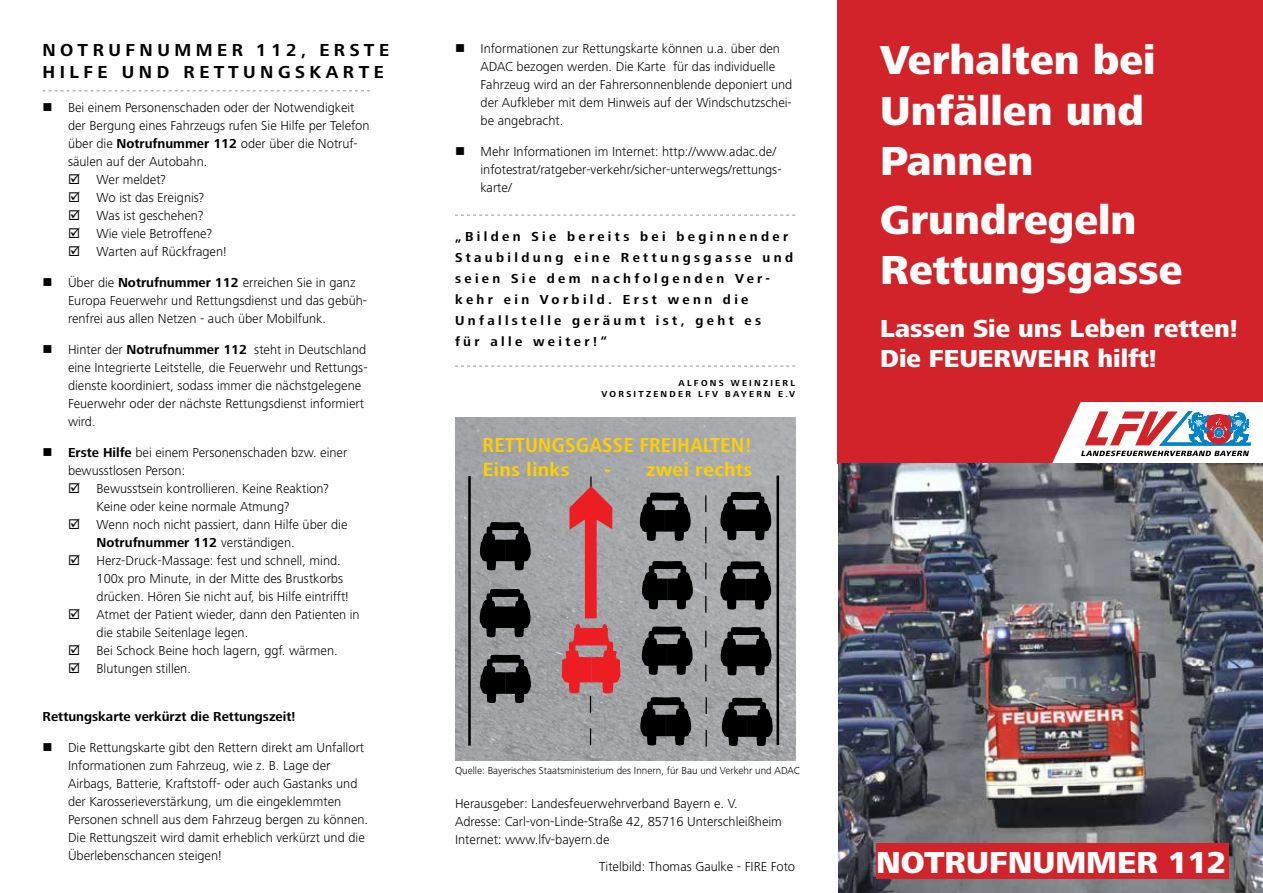
<style>
.page{position:relative;width:1263px;height:893px;background:#fff}
.page>*{position:absolute;margin:0;border:0;box-sizing:border-box;transform-origin:0 0}
.t1{font:800 42px/50.4px "Frutiger Next LT";color:#fff}
.t2{font:800 31.5px "Frutiger Next LT";color:#fff}
.t3{font:800 25.5px/30.6px "Frutiger Next LT";color:#fff}
.t4{font:700 condensed 20.1px "Frutiger";color:#ffcf01;scale:1.05 1}
.t5{font:700 condensed 18.75px "Frutiger";color:#ffcf01;scale:1.19 1}
.t6{font:700 18px "Frutiger Next LT";letter-spacing:.25em;color:#000}
.t7{font:300 13.5px/18px "Frutiger Next LT";color:#000}
.t8{font:700 13.5px/21px "Frutiger Next LT";letter-spacing:.25em;color:#000}
.t9{font:700 13.5px "Frutiger Next LT";color:#000}
.t10{font:300 10.5px "Frutiger Next LT";color:#000}
.t11{font:9.3px "Helvetica";color:#000}
.t12{font:700 9px "Frutiger Next LT";letter-spacing:.25em;color:#000}
.s1{font-weight:700}
</style>
<div class="page">
<div style="left:838px;top:0;width:425px;height:463px;background:#d2232a"></div>
<img style="left:838px;top:463px;width:425px;height:430px">
<svg style="left:967px;top:402px;width:296px;height:85px"></svg>
<div style="left:876px;top:843px;width:353px;height:35px;background:#d2232a"></div>
<svg style="left:43px;top:90px;width:327px;height:1px"></svg>
<svg style="left:455px;top:366px;width:340px;height:1px"></svg>
<svg style="left:455px;top:215px;width:340px;height:1px"></svg>
<img style="left:455px;top:417px;width:340px;height:343px">
<svg style="left:705px;top:495px;width:1px;height:17px"></svg>
<svg style="left:705px;top:527px;width:1px;height:16px"></svg>
<svg style="left:705px;top:563px;width:1px;height:16px"></svg>
<svg style="left:705px;top:596px;width:1px;height:17px"></svg>
<svg style="left:705px;top:631px;width:1px;height:16px"></svg>
<svg style="left:705px;top:665px;width:1px;height:16px"></svg>
<svg style="left:590px;top:728px;width:1px;height:17px"></svg>
<svg style="left:706px;top:697px;width:1px;height:17px"></svg>
<svg style="left:706px;top:730px;width:1px;height:16px"></svg>
<hr style="left:468px;top:476px;width:3px;height:270px;background:#000">
<hr style="left:776px;top:475px;width:3px;height:270px;background:#000">
<svg style="left:479px;top:521px;width:52px;height:51px"></svg>
<svg style="left:479px;top:587px;width:52px;height:52px"></svg>
<svg style="left:480px;top:653px;width:51px;height:51px"></svg>
<svg style="left:641px;top:559px;width:52px;height:52px"></svg>
<svg style="left:639px;top:491px;width:52px;height:51px"></svg>
<svg style="left:641px;top:625px;width:52px;height:51px"></svg>
<svg style="left:640px;top:696px;width:52px;height:50px"></svg>
<svg style="left:720px;top:490px;width:52px;height:52px"></svg>
<svg style="left:720px;top:560px;width:51px;height:51px"></svg>
<svg style="left:720px;top:626px;width:52px;height:51px"></svg>
<svg style="left:721px;top:696px;width:52px;height:50px"></svg>
<svg style="left:561px;top:476px;width:60px;height:237px"></svg>
<h3 class="t6" style="left:43px;top:40px;width:188px">NOTRUfnu mmer</h3>
<h3 class="t6" style="left:256px;top:40px;width:135px">112, ERSTE</h3>
<h3 class="t6" style="left:43px;top:62px;width:173px">HILFE un d Rettun</h3>
<h3 class="t6" style="left:278px;top:62px;width:79px">gskarte</h3>
<p class="t7" style="left:68px;top:99px;width:303px">Bei einem Personenschaden oder der Notwendigkeit der Bergung eines Fahrzeugs rufen Sie Hilfe per Telefon über die <span class="s1">Notrufnummer 112</span> oder über die Notruf&shy;säulen auf der Autobahn.</p>
<p class="t7" style="left:68px;top:171px;width:99px">☑ Wer meldet?</p>
<p class="t7" style="left:68px;top:189px;width:138px">☑ Wo ist das Ereignis?</p>
<p class="t7" style="left:68px;top:207px;width:137px">☑ Was ist geschehen?</p>
<p class="t7" style="left:68px;top:225px;width:146px">☑ Wie viele Betroffene?</p>
<p class="t7" style="left:68px;top:243px;width:160px">☑ Warten auf Rückfragen!</p>
<p class="t7" style="left:68px;top:274px;width:301px">Über die <span class="s1">Notrufnummer 112</span> erreichen Sie in ganz<br>Europa Feuerwehr und Rettungsdienst und das gebüh&shy;renfrei aus allen Netzen - auch über Mobilfunk.</p>
<p class="t7" style="left:68px;top:341px;width:301px">Hinter der <span class="s1">Notrufnummer 112</span> steht in Deutschland eine Integrierte Leitstelle, die Feuerwehr und Rettungs&shy;dienste koordiniert, sodass immer die nächstgelegene Feuerwehr oder der nächste Rettungsdienst informiert wird.</p>
<p class="t7" style="left:68px;top:443px;width:281px"><span class="s1">Erste Hilfe</span> bei einem Personenschaden bzw. einer bewusstlosen Person:</p>
<p class="t7" style="left:97px;top:479px;width:234px;text-indent:-28px">☑ Bewusstsein kontrollieren. Keine Reaktion?<br>Keine oder keine normale Atmung?</p>
<p class="t7" style="left:97px;top:515px;width:252px;text-indent:-28px">☑ Wenn noch nicht passiert, dann Hilfe über die<br><span class="s1">Notrufnummer 112</span> verständigen.</p>
<p class="t7" style="left:97px;top:551px;width:254px;text-indent:-28px">☑ Herz-Druck-Massage: fest und schnell, mind.<br>100x pro Minute, in der Mitte des Brustkorbs drücken. Hören Sie nicht auf, bis Hilfe eintrifft!</p>
<p class="t7" style="left:97px;top:605px;width:265px;text-indent:-28px">☑ Atmet der Patient wieder, dann den Patienten in die stabile Seitenlage legen.</p>
<p class="t7" style="left:68px;top:641px;width:271px">☑ Bei Schock Beine hoch lagern, ggf. wärmen.</p>
<p class="t7" style="left:68px;top:659px;width:124px">☑ Blutungen stillen.</p>
<p class="t9" style="left:43px;top:709px;width:254px">Rettungskarte verkürzt die Rettungszeit!</p>
<p class="t7" style="left:68px;top:739px;width:302px">Die Rettungskarte gibt den Rettern direkt am Unfallort Informationen zum Fahrzeug, wie z. B. Lage der Airbags, Batterie, Kraftstoff- oder auch Gastanks und der Karosserieverstärkung, um die eingeklemmten Personen schnell aus dem Fahrzeug bergen zu können.<br>Die Rettungszeit wird damit erheblich verkürzt und die Überlebenschancen steigen!</p>
<p class="t7" style="left:480px;top:39px;width:313px">Informationen zur Rettungskarte können u.a. über den ADAC bezogen werden. Die Karte für das individuelle Fahrzeug wird an der Fahrersonnenblende deponiert und der Aufkleber mit dem Hinweis auf der Windschutzschei&shy;be angebracht.</p>
<p class="t7" style="left:480px;top:142px;width:303px">Mehr Informationen im Internet: http://www.adac.de/ infotestrat/ratgeber-verkehr/sicher-unterwegs/rettungs&shy;karte/</p>
<p class="t8" style="left:455px;top:226px;width:340px">„Bilden Sie bereits bei beginnender<br>Staubildung eine Rettungsgasse und seien Sie dem nachfolgenden Ver&shy;kehr ein Vorbild. Erst wenn die<br>Unfallstelle geräumt ist, geht es<br>für alle weiter!“</p>
<p class="t12" style="left:678px;top:378px;width:31px">Al fons</p>
<p class="t12" style="left:731px;top:378px;width:18px">Wein</p>
<p class="t12" style="left:763px;top:378px;width:15px">zierl</p>
<p class="t12" style="left:601px;top:389px;width:16px">Vorsit</p>
<p class="t12" style="left:646px;top:389px;width:40px">zen der</p>
<p class="t12" style="left:698px;top:389px;width:59px">LFV b ayern</p>
<p class="t12" style="left:778px;top:389px;width:19px">e .V</p>
<h3 class="t4" style="left:483px;top:433px;width:258px">RETTUNGSGASSE FREIHALTEN!</h3>
<h3 class="t5" style="left:482px;top:458px;width:75px">Eins links</h3>
<h3 class="t5" style="left:604px;top:458px;width:126px">- zwei rechts</h3>
<p class="t10" style="left:455px;top:764px;width:346px">Quelle: Bayerisches Staatsministerium des Innern, für Bau und Verkehr und ADAC</p>
<p class="t7" style="left:455px;top:795px;width:328px">Herausgeber: Landesfeuerwehrverband Bayern e. V.<br>Adresse: Carl-von-Linde-Straße 42, 85716 Unterschleißheim<br>Internet: www.lfv-bayern.de</p>
<p class="t7" style="left:599px;top:857px;width:197px">Titelbild: Thomas Gaulke - FIRE Foto</p>
<p class="t11" style="left:415px;top:796px;width:122px">Aufkleber ADAC BEL.indd 1</p>
<h1 class="t1" style="left:880px;top:35px;width:277px">Verhalten bei<br>Unfällen und<br>Pannen</h1>
<h1 class="t1" style="left:880px;top:195px;width:304px">Grundregeln<br>Rettungsgasse</h1>
<h3 class="t3" style="left:880px;top:313px;width:359px">Lassen Sie uns Leben retten!<br>Die FEUERWEHR hilft!</h3>
<h2 class="t2" style="left:876px;top:845px;width:352px">NOTRUFNUMMER 112</h2>
</div>
